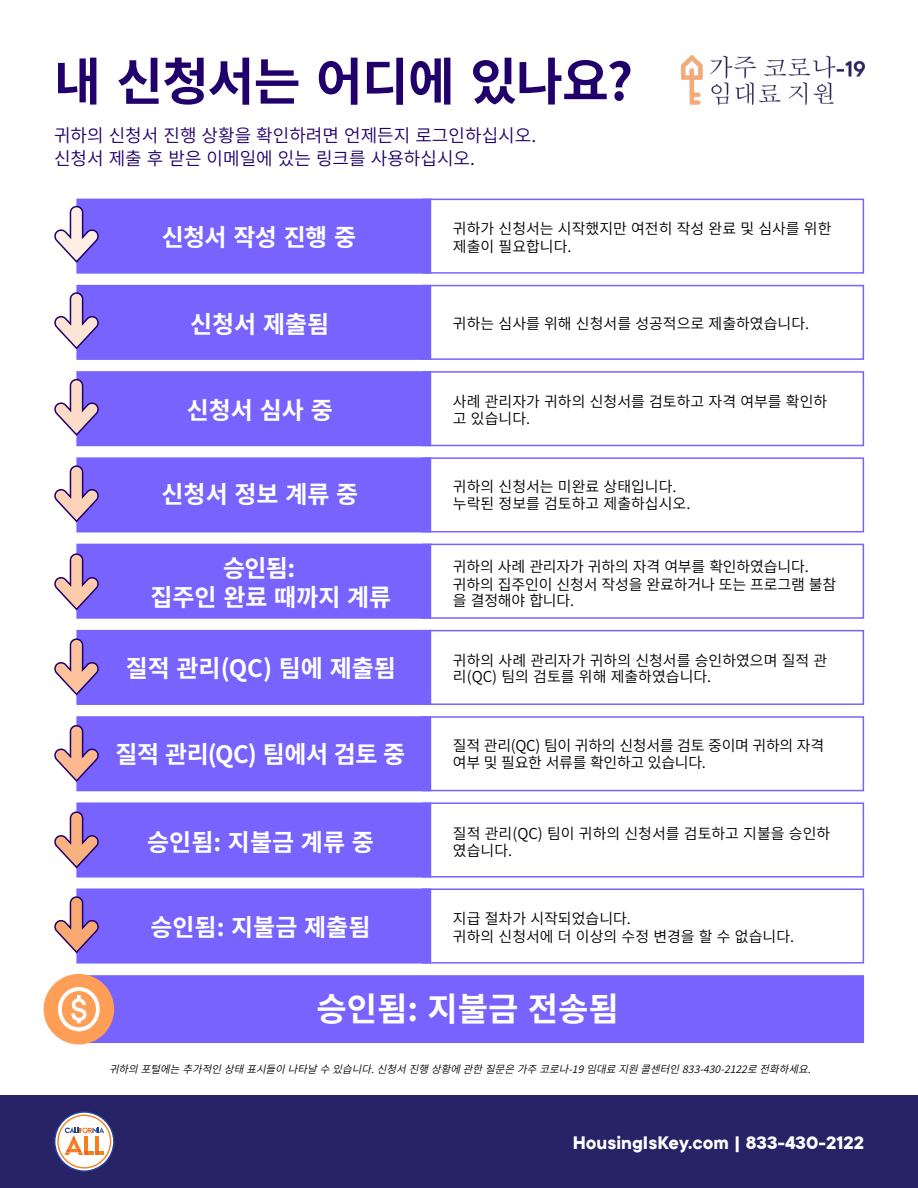
<style>
.page{position:relative;width:918px;height:1188px;background:#fff}
.page>*{position:absolute;margin:0;border:0;box-sizing:border-box;transform-origin:0 0}
.t1{font:700 51px "Source Han Sans KR";letter-spacing:-.02em;color:#21006b}
.t2{font:700 33px "Source Han Sans KR";color:#fff}
.t3{font:700 24px/28.8px "Source Han Sans KR";color:#fff}
.t4{font:700 24px "Source Han Sans KR";letter-spacing:-.02em;color:#fff}
.t5{font:700 20.25px "TT Commons";color:#fff}
.t6{font:18px/22.5px "Source Han Sans KR";color:#21006b}
.t7{font:15px/16.6px "Source Han Sans KR";color:#000}
.t8{font:15px/16.6px "Source Han Sans KR";letter-spacing:-.02em;color:#000}
.t9{font:italic 10.5px "Source Han Sans KR";color:#000}
</style>
<div class="page">
<div style="left:76px;top:544px;width:355px;height:75px;background:#7863ff;border:2px solid #7863ff"></div>
<div style="left:79px;top:975px;width:785px;height:68px;background:#7863ff;border:2px solid #7863ff"></div>
<div style="left:422px;top:544px;width:442px;height:75px;border:2px solid #7863ff"></div>
<div style="left:76px;top:371px;width:355px;height:75px;background:#7863ff;border:2px solid #7863ff"></div>
<div style="left:76px;top:716px;width:355px;height:75px;background:#7863ff;border:2px solid #7863ff"></div>
<div style="left:76px;top:285px;width:355px;height:75px;background:#7863ff;border:2px solid #7863ff"></div>
<div style="left:76px;top:630px;width:355px;height:75px;background:#7863ff"></div>
<div style="left:76px;top:457px;width:355px;height:75px;background:#7863ff;border:2px solid #7863ff"></div>
<div style="left:76px;top:802px;width:355px;height:76px;background:#7863ff;border:2px solid #7863ff"></div>
<div style="left:76px;top:888px;width:355px;height:76px;background:#7863ff;border:2px solid #7863ff"></div>
<div style="left:76px;top:199px;width:355px;height:75px;background:#7863ff;border:2px solid #7863ff"></div>
<img style="left:681px;top:55px;width:183px;height:50px">
<div style="left:0;top:1095px;width:918px;height:93px;background:#282267"></div>
<svg style="left:54px;top:1111px;width:61px;height:61px"></svg>
<div style="left:44px;top:974px;width:70px;height:70px;background:#ff9e57;border-radius:50%"></div>
<svg style="left:58px;top:987px;width:42px;height:44px"></svg>
<svg style="left:54px;top:205px;width:45px;height:59px"></svg>
<svg style="left:54px;top:292px;width:45px;height:58px"></svg>
<svg style="left:54px;top:378px;width:45px;height:59px"></svg>
<svg style="left:54px;top:465px;width:45px;height:59px"></svg>
<svg style="left:54px;top:553px;width:45px;height:59px"></svg>
<svg style="left:54px;top:638px;width:45px;height:59px"></svg>
<svg style="left:54px;top:724px;width:45px;height:59px"></svg>
<svg style="left:54px;top:811px;width:45px;height:59px"></svg>
<svg style="left:54px;top:896px;width:45px;height:58px"></svg>
<div style="left:422px;top:199px;width:442px;height:75px;border:2px solid #7863ff"></div>
<div style="left:422px;top:371px;width:442px;height:75px;border:2px solid #7863ff"></div>
<div style="left:422px;top:716px;width:442px;height:75px;border:2px solid #7863ff"></div>
<div style="left:422px;top:285px;width:442px;height:75px;border:2px solid #7863ff"></div>
<div style="left:422px;top:630px;width:442px;height:75px;border:2px solid #7863ff"></div>
<div style="left:422px;top:457px;width:442px;height:75px;border:2px solid #7863ff"></div>
<svg style="left:421px;top:802px;width:444px;height:162px"></svg>
<p class="t1" style="left:54px;top:53px;width:581px">내 신청서는 어디에 있나요?</p>
<p class="t6" style="left:54px;top:125px;width:484px">귀하의 신청서 진행 상황을 확인하려면 언제든지 로그인하십시오. 신청서 제출 후 받은 이메일에 있는 링크를 사용하십시오.</p>
<p class="t3" style="left:162px;top:224px;width:196px">신청서 작성 진행 중</p>
<p class="t7" style="left:453px;top:219px;width:380px;line-height:18px">귀하가 신청서는 시작했지만 여전히 작성 완료 및 심사를 위한 제출이 필요합니다.</p>
<p class="t3" style="left:190px;top:310px;width:141px">신청서 제출됨</p>
<p class="t7" style="left:453px;top:316px;width:358px">귀하는 심사를 위해 신청서를 성공적으로 제출하였습니다.</p>
<p class="t3" style="left:187px;top:396px;width:147px">신청서 심사 중</p>
<p class="t7" style="left:453px;top:394px;width:376px">사례 관리자가 귀하의 신청서를 검토하고 자격 여부를 확인하 고 있습니다.</p>
<p class="t3" style="left:162px;top:481px;width:198px">신청서 정보 계류 중</p>
<p class="t7" style="left:453px;top:479px;width:239px">귀하의 신청서는 미완료 상태입니다. 누락된 정보를 검토하고 제출하십시오.</p>
<p class="t3" style="left:150px;top:555px;width:242px;text-indent:73px">승인됨:<br>집주인 완료 때까지 계류</p>
<p class="t7" style="left:453px;top:557px;width:385px;line-height:18px">귀하의 사례 관리자가 귀하의 자격 여부를 확인하였습니다. 귀하의 집주인이 신청서 작성을 완료하거나 또는 프로그램 불참</p>
<p class="t7" style="left:453px;top:593px;width:123px">을 결정해야 합니다.</p>
<p class="t3" style="left:126px;top:654px;width:272px">질적 관리(QC) 팀에 제출됨</p>
<p class="t7" style="left:453px;top:652px;width:376px">귀하의 사례 관리자가 귀하의 신청서를 승인하였으며 질적 관 리(QC) 팀의 검토를 위해 제출하였습니다.</p>
<p class="t4" style="left:116px;top:740px;width:291px">질적 관리(QC) 팀에서 검토 중</p>
<p class="t8" style="left:453px;top:738px;width:373px">질적 관리(QC) 팀이 귀하의 신청서를 검토 중이며 귀하의 자격 여부 및 필요한 서류를 확인하고 있습니다.</p>
<p class="t3" style="left:147px;top:828px;width:228px">승인됨: 지불금 계류 중</p>
<p class="t7" style="left:453px;top:826px;width:379px">질적 관리(QC) 팀이 귀하의 신청서를 검토하고 지불을 승인하 였습니다.</p>
<p class="t3" style="left:150px;top:913px;width:221px">승인됨: 지불금 제출됨</p>
<p class="t7" style="left:453px;top:909px;width:343px;line-height:18px">지급 절차가 시작되었습니다.<br>귀하의 신청서에 더 이상의 수정 변경을 할 수 없습니다.</p>
<p class="t2" style="left:316px;top:991px;width:304px">승인됨: 지불금 전송됨</p>
<p class="t9" style="left:109px;top:1064px;width:710px">귀하의포털에는추가적인상태표시들이나타날수있습니다.신청서진행상황에관한질문은가주코로나-19임대료지원콜센터인833-430-2122로전화하세요.</p>
<p class="t5" style="left:573px;top:1129px;width:293px">HousingIsKey.com | 833-430-2122</p>
</div>
